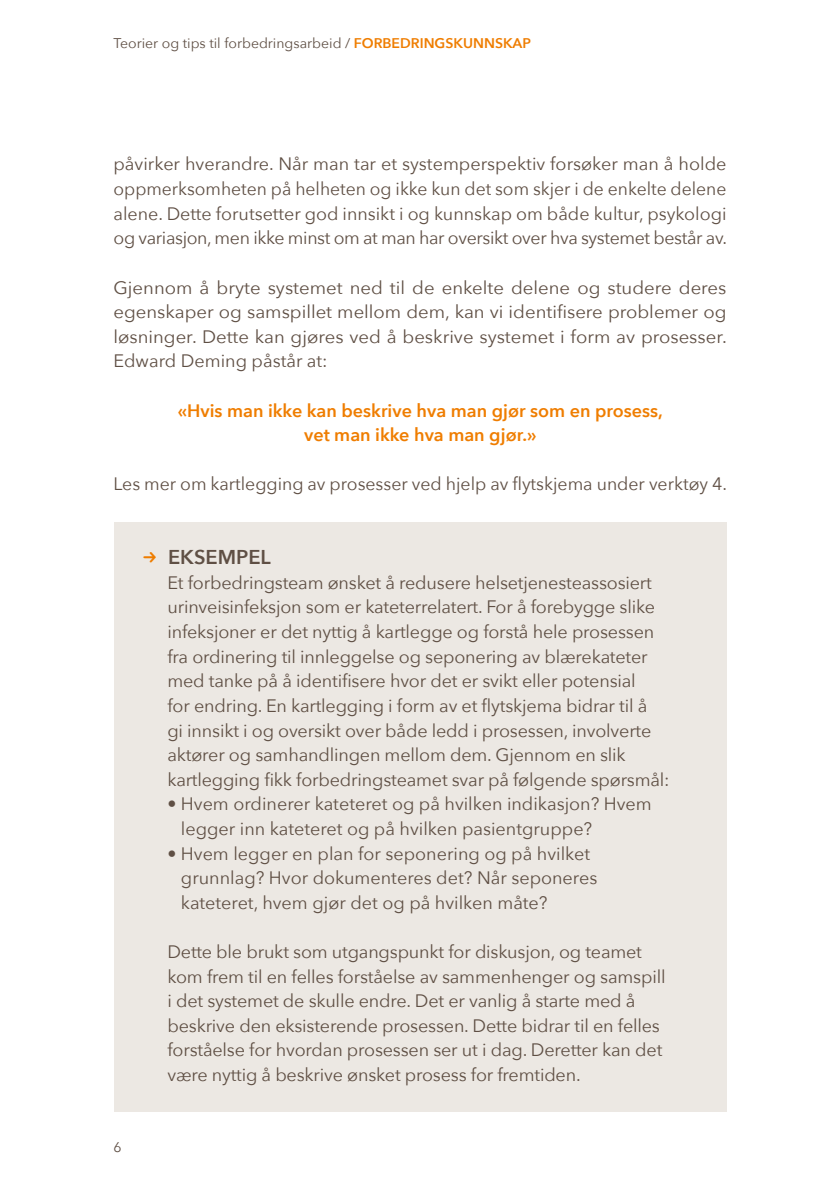
<style>
.page{position:relative;width:840px;height:1191px;background:#fff}
.page>*{position:absolute;margin:0;border:0;box-sizing:border-box;transform-origin:0 0}
.t1{font:600 20px "Avenir Next";color:#5f4f44}
.t2{font:18px/24.6px "Avenir Next";letter-spacing:-.01em;color:#5f4f44}
.t3{font:600 18px/24.6px "Avenir Next";color:#ef7d00;text-align:center}
.t4{font:14px "Avenir Next";color:#5f4f44}
.s1{font-weight:600;color:#ef7d00}
</style>
<div class="page">
<div style="left:113px;top:522px;width:613px;height:589px;background:#ece8e3"></div>
<p class="t4" style="left:113px;top:31px;width:419px">Teorier og tips til forbedringsarbeid / <span class="s1">FORBEDRINGSKUNNSKAP</span></p>
<p class="t2" style="left:113px;top:151px;width:614px;text-align:justify">påvirker hverandre. Når man tar et systemperspektiv forsøker man å holde oppmerksomheten på helheten og ikke kun det som skjer i de enkelte delene alene. Dette forutsetter god innsikt i og kunnskap om både kultur, psykologi og variasjon, men ikke minst om at man har oversikt over hva systemet består av.</p>
<p class="t2" style="left:113px;top:274px;width:614px;text-align:justify">Gjennom å bryte systemet ned til de enkelte delene og studere deres egenskaper og samspillet mellom dem, kan vi identifisere problemer og løsninger. Dette kan gjøres ved å beskrive systemet i form av prosesser.<br>Edward Deming påstår at:</p>
<p class="t3" style="left:178px;top:397px;width:486px">«Hvis man ikke kan beskrive hva man gjør som en prosess, vet man ikke hva man gjør.»</p>
<p class="t2" style="left:113px;top:471px;width:614px">Les mer om kartlegging av prosesser ved hjelp av flytskjema under verktøy 4.</p>
<p class="t4" style="left:113px;top:1135px;width:10px">6</p>
<p class="t1" style="left:168px;top:540px;width:104px">EKSEMPEL</p>
<p class="t2" style="left:167px;top:569px;width:503px">Et forbedringsteam ønsket å redusere helsetjenesteassosiert urinveisinfeksjon som er kateterrelatert. For å forebygge slike infeksjoner er det nyttig å kartlegge og forstå hele prosessen fra ordinering til innleggelse og seponering av blærekateter med tanke på å identifisere hvor det er svikt eller potensial<br>for endring. En kartlegging i form av et flytskjema bidrar til å<br>gi innsikt i og oversikt over både ledd i prosessen, involverte aktører og samhandlingen mellom dem. Gjennom en slik kartlegging fikk forbedringsteamet svar på følgende spørsmål:</p>
<p class="t2" style="left:181px;top:791px;width:472px;text-indent:-14px">• Hvem ordinerer kateteret og på hvilken indikasjon? Hvem legger inn kateteret og på hvilken pasientgruppe?</p>
<p class="t2" style="left:181px;top:840px;width:417px;text-indent:-14px">• Hvem legger en plan for seponering og på hvilket grunnlag? Hvor dokumenteres det? Når seponeres kateteret, hvem gjør det og på hvilken måte?</p>
<p class="t2" style="left:167px;top:938px;width:499px">Dette ble brukt som utgangspunkt for diskusjon, og teamet kom frem til en felles forståelse av sammenhenger og samspill i det systemet de skulle endre. Det er vanlig å starte med å beskrive den eksisterende prosessen. Dette bidrar til en felles forståelse for hvordan prosessen ser ut i dag. Deretter kan det være nyttig å beskrive ønsket prosess for fremtiden.</p>
</div>
